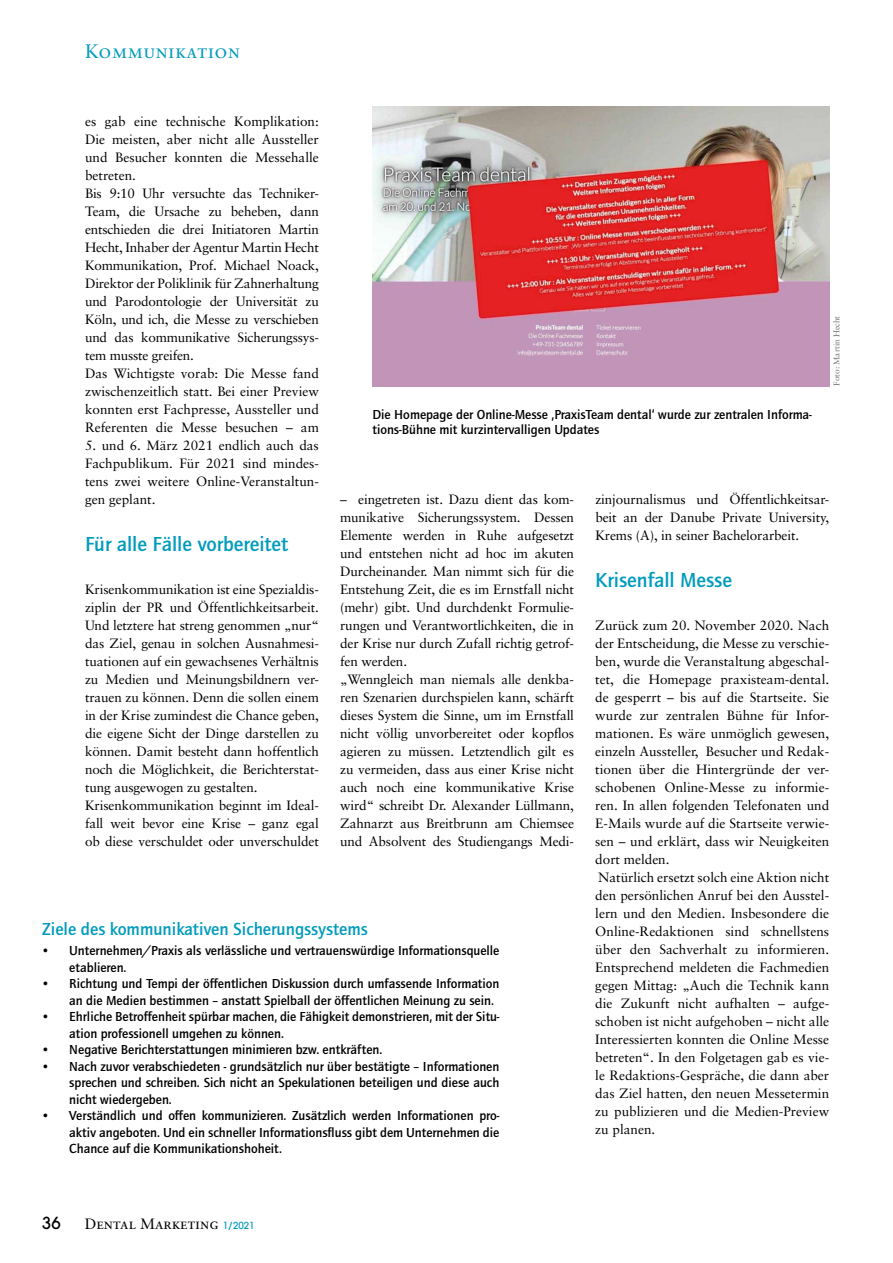
<style>
.page{position:relative;width:893px;height:1263px;background:#fff}
.page>*{position:absolute;margin:0;border:0;box-sizing:border-box;transform-origin:0 0}
.t1{font:500 21px "Quay Sans ITC Std";color:#009bbd}
.t2{font:19.5px "Sabon Roman SC";letter-spacing:.025em;color:#009bbd}
.t3{font:500 18px "Quay Sans ITC Std";color:#009bbd}
.t4{font:500 16.5px "Avant Garde";color:#000}
.t5{font:15px "Sabon Roman SC";color:#000}
.t6{font:13.5px/18px "Sabon";letter-spacing:-.01em;color:#000}
.t7{font:500 13.5px/16.5px "Quay Sans ITC Std";color:#000}
.t8{font:8.25px "Sabon";color:#707172}
.s1{font-family:"Avant Garde";font-weight:500;font-size:9.75px;color:#009bbd}
</style>
<div class="page">
<img style="left:372px;top:106px;width:458px;height:281px">
<h2 class="t2" style="left:85px;top:39px;width:156px">Kommunikation</h2>
<p class="t6" style="left:85px;top:112px;width:235px">es gab eine technische Komplikation:<br>Die meisten, aber nicht alle Aussteller und Besucher konnten die Messehalle betreten.<br>Bis 9:10 Uhr versuchte das Techniker-Team, die Ursache zu beheben, dann entschieden die drei Initiatoren Martin Hecht, Inhaber der Agentur Martin Hecht Kommunikation, Prof. Michael Noack, Direktor der Poliklinik für Zahnerhaltung und Parodontologie der Universität zu Köln, und ich, die Messe zu verschieben und das kommunikative Sicherungssys&shy;tem musste greifen.<br>Das Wichtigste vorab: Die Messe fand zwischenzeitlich statt. Bei einer Preview konnten erst Fachpresse, Aussteller und Referenten die Messe besuchen – am</p>
<p class="t6" style="left:85px;top:436px;width:235px;text-align:justify">5. und 6. März 2021 endlich auch das Fachpublikum. Für 2021 sind mindes&shy;tens zwei weitere Online-Veranstaltun&shy;gen geplant.</p>
<h1 class="t1" style="left:85px;top:532px;width:205px">Für alle Fälle vorbereitet</h1>
<p class="t6" style="left:85px;top:580px;width:235px">Krisenkommunikation ist eine Spezialdis&shy;ziplin der PR und Öffentlichkeitsarbeit.<br>Und letztere hat streng genommen „nur“ das Ziel, genau in solchen Ausnahmesi&shy;tuationen auf ein gewachsenes Verhältnis zu Medien und Meinungsbildnern ver&shy;trauen zu können. Denn die sollen einem in der Krise zumindest die Chance geben, die eigene Sicht der Dinge darstellen zu können. Damit besteht dann hoffentlich noch die Möglichkeit, die Berichterstat&shy;tung ausgewogen zu gestalten.<br>Krisenkommunikation beginnt im Ideal&shy;fall weit bevor eine Krise – ganz egal ob diese verschuldet oder unverschuldet</p>
<p class="t8" style="left:832px;top:386px;width:72px;rotate:-90deg">Foto: Martin Hecht</p>
<p class="t7" style="left:372px;top:407px;width:441px;line-height:15px">Die Homepage der Online-Messe ‚PraxisTeam dental‘ wurde zur zentralen I nforma&shy;tions-Bühne mit kurzintervalligen Updates</p>
<p class="t6" style="left:340px;top:490px;width:235px">– eingetreten ist. Dazu dient das kom&shy;munikative Sicherungssystem. Dessen Elemente werden in Ruhe aufgesetzt und entstehen nicht ad hoc im akuten Durcheinander. Man nimmt sich für die Entstehung Zeit, die es im Ernstfall nicht (mehr) gibt. Und durchdenkt Formulie&shy;rungen und Verantwortlichkeiten, die in der Krise nur durch Zufall richtig getrof&shy;fen werden.<br>„Wenngleich man niemals alle denkba&shy;ren Szenarien durchspielen kann, schärft dieses System die Sinne, um im Ernstfall nicht völlig unvorbereitet oder kopflos agieren zu müssen. Letztendlich gilt es zu vermeiden, dass aus einer Krise nicht auch noch eine kommunikative Krise wird“ schreibt Dr. Alexander Lüllmann, Zahnarzt aus Breitbrunn am Chiemsee und Absolvent des Studiengangs Medi-</p>
<p class="t6" style="left:595px;top:490px;width:235px;text-align:justify">zinjournalismus und Öffentlichkeitsar&shy;beit an der Danube Private University, Krems (A), in seiner Bachelorarbeit.</p>
<h1 class="t1" style="left:595px;top:568px;width:138px">Krisenfall Messe</h1>
<p class="t6" style="left:595px;top:616px;width:235px">Zurück zum 20. November 2020. Nach der Entscheidung, die Messe zu verschie&shy;ben, wurde die Veranstaltung abgeschal&shy;tet, die Homepage praxisteam-dental. de gesperrt – bis auf die Startseite. Sie wurde zur zentralen Bühne für Infor&shy;mationen. Es wäre unmöglich gewesen, einzeln Aussteller, Besucher und Redak&shy;tionen über die Hintergründe der ver&shy;schobenen Online-Messe zu informie&shy;ren. In allen folgenden Telefonaten und E-Mails wurde auf die Startseite verwie&shy;sen – und erklärt, dass wir Neuigkeiten dort melden.<br>Natürlich ersetzt solch eine Aktion nicht den persönlichen Anruf bei den Ausstel&shy;lern und den Medien. Insbesondere die Online-Redaktionen sind schnellstens über den Sachverhalt zu informieren.<br>Entsprechend meldeten die Fachmedien gegen Mittag: „Auch die Technik kann die Zukunft nicht aufhalten – aufge&shy;schoben ist nicht aufgehoben – nicht alle Interessierten konnten die Online Messe betreten“. In den Folgetagen gab es vie&shy;le Redaktions-Gespräche, die dann aber das Ziel hatten, den neuen Messetermin zu publizieren und die Medien-Preview zu planen.</p>
<h3 class="t3" style="left:42px;top:918px;width:327px">Ziele des kommunikativen Sicherungssystems</h3>
<p class="t7" style="left:69px;top:943px;width:432px;text-indent:-27px">• Unternehmen/Praxis als verlässliche und vertrauenswürdige I nformationsquelle etablieren.</p>
<p class="t7" style="left:69px;top:975px;width:432px;text-indent:-27px">• Richtung und Tempi der öffentlichen Diskussion durch umfassende I nformation an die Medien bestimmen – anstatt Spielball der öffentlichen Meinung zu sein.</p>
<p class="t7" style="left:69px;top:1008px;width:432px;text-indent:-27px">• Ehrliche Betroffenheit spürbar machen, die Fähigkeit demonstrieren, mit der Situ&shy;ation professionell umgehen zu können.</p>
<p class="t7" style="left:42px;top:1041px;width:342px">• Negative Berichterstattungen minimieren bzw. entkräften.</p>
<p class="t7" style="left:69px;top:1058px;width:432px;text-align:justify;text-indent:-27px">• Nach zuvor verabschiedeten - grundsätzlich nur über bestätigte – I nformationen sprechen und schreiben. Sich nicht an Spekulationen beteiligen und diese auch nicht wiedergeben.</p>
<p class="t7" style="left:69px;top:1107px;width:432px;text-align:justify;text-indent:-27px">• Verständlich und offen kommunizieren. Zusätzlich werden I nformationen pro&shy;aktiv angeboten. Und ein schneller I nformationsfluss gibt dem Unternehmen die Chance auf die Kommunikationshoheit.</p>
<p class="t4" style="left:42px;top:1213px;width:20px">36</p>
<p class="t5" style="left:85px;top:1215px;width:171px">Dental Marketing <span class="s1">1/2021</span></p>
</div>
